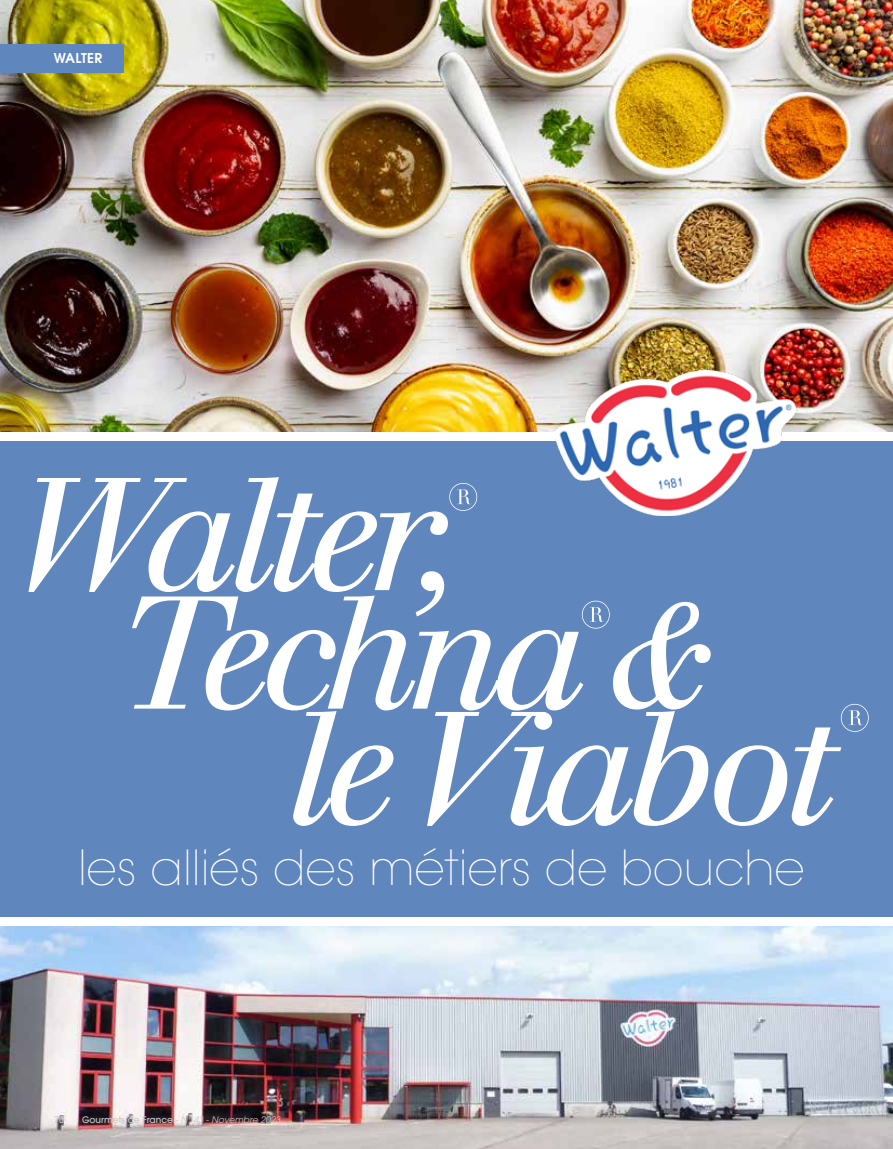
<style>
.page{position:relative;width:893px;height:1149px;background:#fff}
.page>*{position:absolute;margin:0;border:0;box-sizing:border-box;transform-origin:0 0}
.t1{font:156.6px "Justus Italic Oldstyle";letter-spacing:-.07em;color:#fff}
.t2{font:200 48px "ITC Avant Garde Pro";color:#fff}
.t3{font:600 13.5px "ITC Avant Garde Std";letter-spacing:.025em;color:#fff}
.t4{font:italic 9px "ITC Avant Garde Std";color:#c8c8c8}
.t5{font:500 9px "ITC Avant Garde Std";color:#c8c8c8}
.s1{font-weight:500;font-style:normal}
</style>
<div class="page">
<img style="left:0;top:0;width:893px;height:432px">
<img style="left:0;top:926px;width:893px;height:222px">
<div style="left:0;top:436px;width:893px;height:485px;background:#5f86bd"></div>
<div style="left:0;top:432px;width:893px;height:8px;background:#fff"></div>
<div style="left:0;top:916px;width:893px;height:9px;background:#fff"></div>
<img style="left:555px;top:370px;width:257px;height:145px">
<div style="left:0;top:44px;width:124px;height:28px;background:#5f86bd"></div>
<h3 class="t3" style="left:54px;top:50px;width:50px">WALTER</h3>
<h1 class="t1" style="left:16px;top:441px;width:467px">Walter,<sup>®</sup></h1>
<h1 class="t1" style="left:118px;top:559px;width:598px">Techna &amp;<sup>®</sup></h1>
<h1 class="t1" style="left:286px;top:674px;width:588px">le Viabot<sup>®</sup></h1>
<h2 class="t2" style="left:78px;top:836px;width:728px">les alliés des métiers de bouche</h2>
<p class="t5" style="left:54px;top:1113px;width:11px">70</p>
<p class="t4" style="left:82px;top:1113px;width:200px"><span class="s1">Gourmets de France</span> - N° 43 - Novembre 2023</p>
</div>
